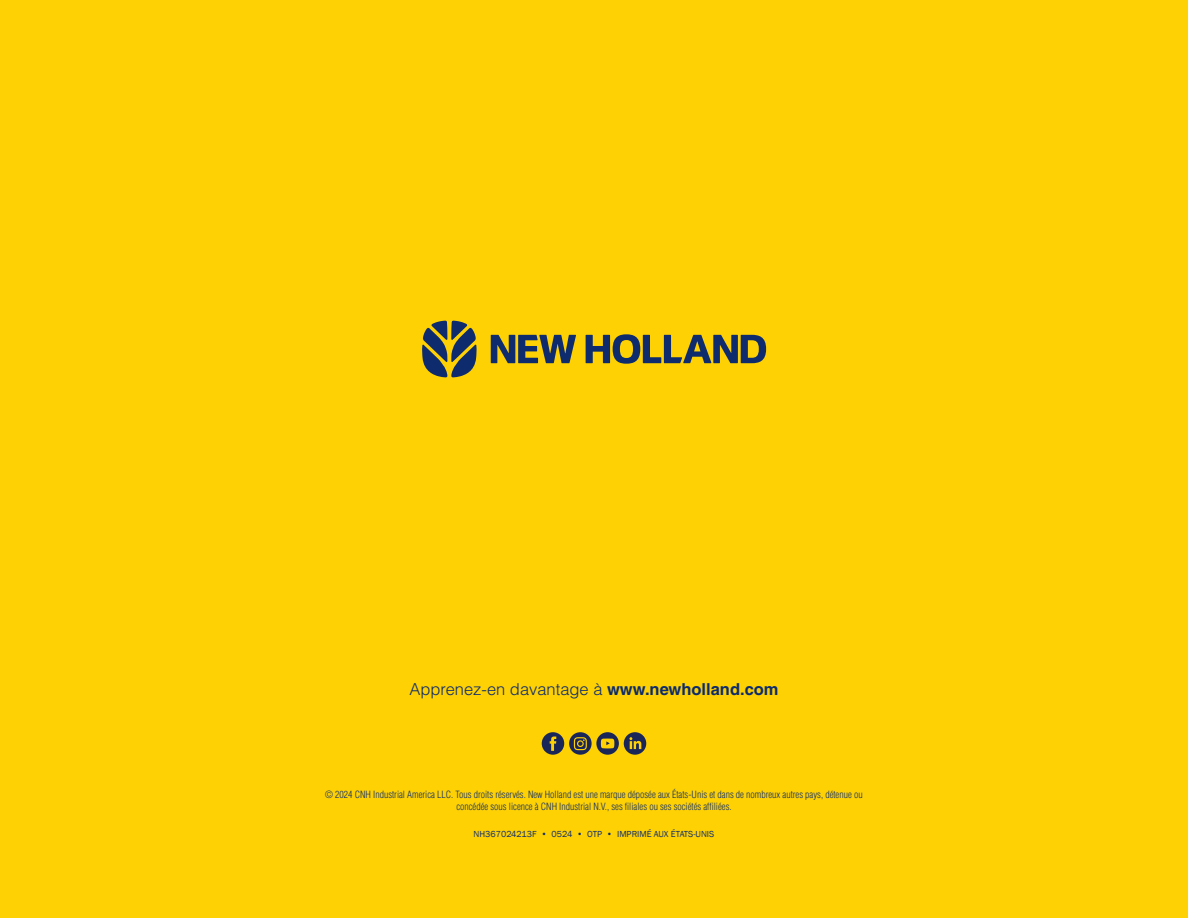
<style>
.page{position:relative;width:1188px;height:918px;background:#fed105}
.page>*{position:absolute;margin:0;border:0;box-sizing:border-box;transform-origin:0 0}
.t1{font:300 16.5px "Helvetica LT Pro";color:#0d2b6d}
.t2{font:300 condensed 9.75px/12px "Helvetica LT Pro";color:#0d2b6d;text-align:center}
.t3{font:9px "Franklin Gothic";color:#0d2b6d}
.s1{font-weight:700}
</style>
<div class="page">
<svg style="left:542px;top:732px;width:104px;height:23px"></svg>
<svg style="left:491px;top:335px;width:85px;height:28px"></svg>
<svg style="left:586px;top:334px;width:180px;height:30px"></svg>
<svg style="left:422px;top:321px;width:55px;height:56px"></svg>
<h1 class="t1" style="left:409px;top:679px;width:371px">Apprenez-en davantage à <span class="s1">www.newholland.com</span></h1>
<p class="t2" style="left:325px;top:788px;width:539px">© 2024 CNH Industrial America LLC. Tous droits réservés. New Holland est une marque déposée aux États-Unis et dans de nombreux autres pays, détenue ou concédée sous licence à CNH Industrial N.V., ses filiales ou ses sociétés affiliées.</p>
<p class="t3" style="left:474px;top:829px;width:242px">NH367024213F • 0524 • OTP • IMPRIMÉ AUX ÉTATS-UNIS</p>
</div>
